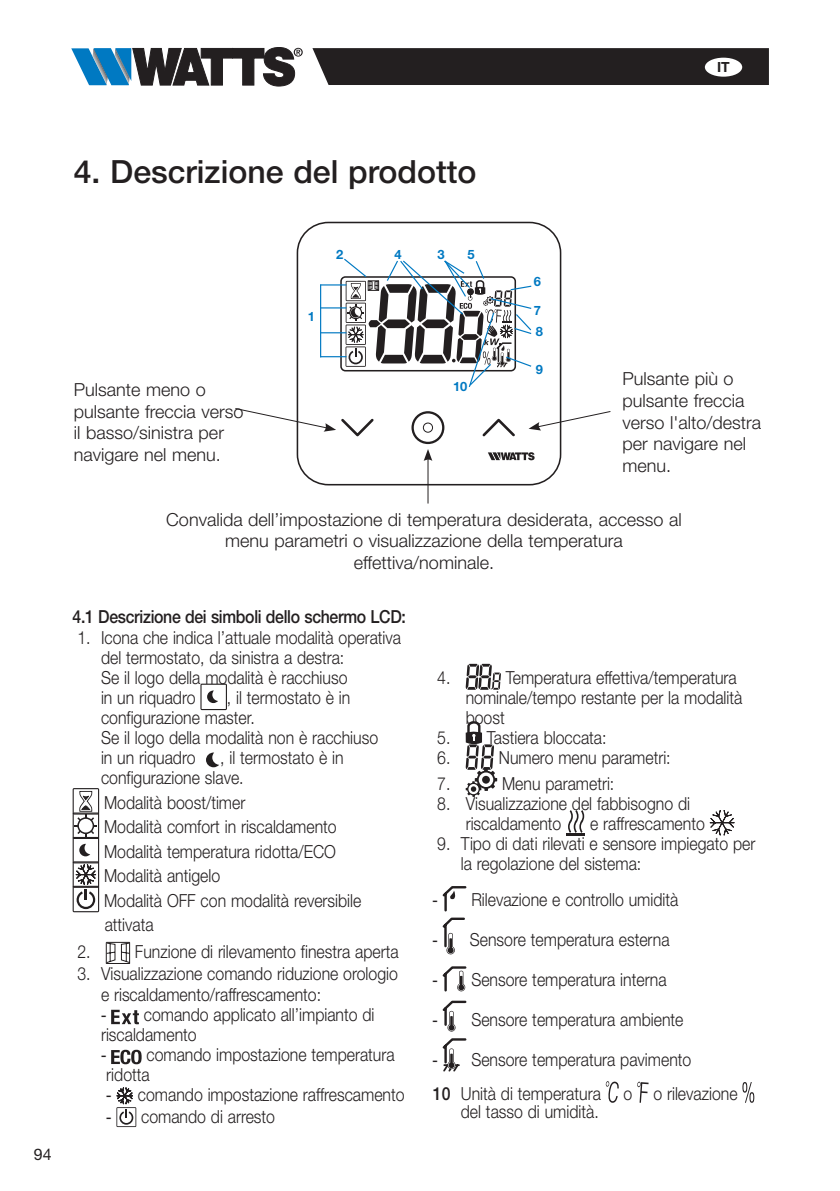
<style>
.page{position:relative;width:840px;height:1191px;background:#fff}
.page>*{position:absolute;margin:0;border:0;box-sizing:border-box;transform-origin:0 0}
.Subhead_1_IT{font:500 32px "Helvetica Neue LT Std";color:#231f20}
.body_8_on_9_5_IT{font:300 18px/20px "Helvetica Neue LT Std";color:#231f20;scale:.88 1}
.body_8_on_9_5_IT-2{font:300 18px/21.6px "Helvetica Neue LT Std";color:#231f20}
.Subhead_1_IT-2{font:500 18px "Helvetica Neue LT Std";letter-spacing:-.02em;color:#231f20;scale:.88 1}
.t1{font:16px "Helvetica Neue LT Std";color:#231f20}
.t2{font:700 14px "Helvetica Neue LT Std";color:#231f20}
.body_8_on_9_5_FR{font:700 12.8px "Helvetica Neue LT Std";color:#0079c2}
.s1{font-family:"Arial Unicode MS";font-weight:400}
.s2{font-weight:500}
</style>
<div class="page">
<svg style="left:71px;top:47px;width:231px;height:39px"></svg>
<div style="left:312px;top:48px;width:456px;height:37px;background:#231f20"></div>
<div style="left:704px;top:58px;width:37px;height:19px;background:#fff;border-radius:50%"></div>
<svg style="left:200px;top:683px;width:27px;height:27px"></svg>
<svg style="left:206px;top:752px;width:13px;height:16px"></svg>
<svg style="left:73px;top:788px;width:26px;height:124px"></svg>
<svg style="left:106px;top:942px;width:24px;height:22px"></svg>
<svg style="left:111px;top:1009px;width:28px;height:15px"></svg>
<svg style="left:111px;top:1049px;width:30px;height:15px"></svg>
<svg style="left:116px;top:1087px;width:20px;height:40px"></svg>
<svg style="left:465px;top:664px;width:35px;height:26px"></svg>
<svg style="left:465px;top:721px;width:32px;height:76px"></svg>
<svg style="left:566px;top:810px;width:19px;height:25px"></svg>
<svg style="left:709px;top:810px;width:25px;height:26px"></svg>
<svg style="left:442px;top:886px;width:25px;height:68px"></svg>
<svg style="left:442px;top:966px;width:25px;height:26px"></svg>
<svg style="left:442px;top:1000px;width:25px;height:31px"></svg>
<svg style="left:442px;top:1038px;width:25px;height:34px"></svg>
<svg style="left:605px;top:1081px;width:13px;height:22px"></svg>
<svg style="left:637px;top:1081px;width:11px;height:21px"></svg>
<svg style="left:742px;top:1082px;width:11px;height:20px"></svg>
<div style="left:296px;top:222px;width:265px;height:263px;border:2px solid #231f20;border-radius:31px"></div>
<svg style="left:482px;top:418px;width:33px;height:19px"></svg>
<svg style="left:488px;top:452px;width:46px;height:8px"></svg>
<div style="left:411px;top:411px;width:33px;height:33px;border:2px solid #231f20;border-radius:50%"></div>
<div style="left:423px;top:423px;width:9px;height:9px;border:1px solid #231f20;border-radius:50%"></div>
<svg style="left:320px;top:258px;width:212px;height:129px"></svg>
<hr style="left:320px;top:284px;width:1px;height:73px;background:#0079c2">
<hr style="left:427px;top:458px;width:1px;height:45px;background:#231f20">
<svg style="left:423px;top:449px;width:9px;height:12px"></svg>
<svg style="left:528px;top:411px;width:82px;height:19px"></svg>
<svg style="left:235px;top:408px;width:139px;height:31px"></svg>
<p class="t2" style="left:716px;top:59px;width:14px">IT</p>
<p class="Subhead_1_IT" style="left:74px;top:152px;width:404px">4. Descrizione del prodotto</p>
<p class="t1" style="left:34px;top:1145px;width:19px">94</p>
<p class="body_8_on_9_5_IT-2" style="left:74px;top:378px;width:133px">Pulsante meno o</p>
<p class="body_8_on_9_5_IT-2" style="left:74px;top:400px;width:171px">pulsante freccia verso il basso/sinistra per navigare nel menu.</p>
<p class="body_8_on_9_5_FR" style="left:307px;top:308px;width:9px">1</p>
<p class="body_8_on_9_5_FR" style="left:336px;top:246px;width:9px">2</p>
<p class="body_8_on_9_5_FR" style="left:437px;top:246px;width:9px">3</p>
<p class="body_8_on_9_5_FR" style="left:467px;top:246px;width:9px">5</p>
<p class="body_8_on_9_5_FR" style="left:394px;top:246px;width:9px">4</p>
<p class="body_8_on_9_5_FR" style="left:452px;top:378px;width:16px">10</p>
<p class="body_8_on_9_5_FR" style="left:533px;top:273px;width:9px">6</p>
<p class="body_8_on_9_5_FR" style="left:533px;top:302px;width:9px">7</p>
<p class="body_8_on_9_5_FR" style="left:535px;top:324px;width:9px">8</p>
<p class="body_8_on_9_5_FR" style="left:535px;top:361px;width:9px">9</p>
<p class="body_8_on_9_5_IT-2" style="left:622px;top:368px;width:140px">Pulsante più o pulsante freccia verso l'alto/destra per navigare nel menu.</p>
<p class="body_8_on_9_5_IT-2" style="left:166px;top:508px;width:516px;text-align:center">Convalida dell’impostazione di temperatura desiderata, accesso al menu parametri o visualizzazione della temperatura</p>
<p class="body_8_on_9_5_IT-2" style="left:353px;top:551px;width:142px">effettiva/nominale.</p>
<p class="Subhead_1_IT-2" style="left:73px;top:605px;width:380px">4.1 Descrizione dei simboli dello schermo LCD:</p>
<p class="body_8_on_9_5_IT" style="left:101px;top:627px;width:342px;text-indent:-24px">1. Icona che indica l’attuale modalità operativa del termostato, da sinistra a destra:<br>Se il logo della modalità è racchiuso<br>in un riquadro</p>
<p class="body_8_on_9_5_IT" style="left:101px;top:687px;width:316px;text-indent:126px">, il termostato è in configurazione master.<br>Se il logo della modalità non è racchiuso in un riquadro</p>
<p class="body_8_on_9_5_IT" style="left:101px;top:747px;width:277px;text-indent:119px">, il termostato è in configurazione slave.</p>
<p class="body_8_on_9_5_IT" style="left:104px;top:792px;width:162px">Modalità boost/timer</p>
<p class="body_8_on_9_5_IT" style="left:104px;top:816px;width:266px">Modalità comfort in riscaldamento</p>
<p class="body_8_on_9_5_IT" style="left:104px;top:841px;width:265px">Modalità temperatura ridotta/ECO</p>
<p class="body_8_on_9_5_IT" style="left:104px;top:865px;width:133px">Modalità antigelo</p>
<p class="body_8_on_9_5_IT" style="left:104px;top:889px;width:294px">Modalità OFF con modalità reversibile</p>
<p class="body_8_on_9_5_IT" style="left:105px;top:913px;width:57px">attivata</p>
<p class="body_8_on_9_5_IT" style="left:77px;top:941px;width:17px">2.</p>
<p class="body_8_on_9_5_IT" style="left:135px;top:941px;width:301px">Funzione di rilevamento finestra aperta</p>
<p class="body_8_on_9_5_IT" style="left:101px;top:962px;width:339px;line-height:21.6px;text-indent:-24px">3. Visualizzazione comando riduzione orologio e riscaldamento/raffrescamento:</p>
<p class="body_8_on_9_5_IT" style="left:101px;top:1004px;width:312px"><span class="s1">-</span> comando applicato all’impianto di riscaldamento</p>
<p class="body_8_on_9_5_IT" style="left:101px;top:1044px;width:335px"><span class="s1">-</span> comando impostazione temperatura ridotta</p>
<p class="body_8_on_9_5_IT" style="left:106px;top:1084px;width:340px"><span class="s1">-</span> comando impostazione raffrescamento</p>
<p class="body_8_on_9_5_IT" style="left:106px;top:1106px;width:193px"><span class="s1">-</span> comando di arresto</p>
<p class="body_8_on_9_5_IT" style="left:437px;top:667px;width:17px">4.</p>
<p class="body_8_on_9_5_IT" style="left:465px;top:667px;width:316px;text-indent:40px">Temperatura effettiva/temperatura nominale/tempo restante per la modalità boost</p>
<p class="body_8_on_9_5_IT" style="left:437px;top:727px;width:194px">5. Tastiera bloccata:</p>
<p class="body_8_on_9_5_IT" style="left:437px;top:747px;width:17px">6.</p>
<p class="body_8_on_9_5_IT" style="left:498px;top:747px;width:197px">Numero menu parametri:</p>
<p class="body_8_on_9_5_IT" style="left:437px;top:773px;width:17px">7.</p>
<p class="body_8_on_9_5_IT" style="left:501px;top:773px;width:129px">Menu parametri:</p>
<p class="body_8_on_9_5_IT" style="left:465px;top:793px;width:256px;text-indent:-28px">8. Visualizzazione del fabbisogno di riscaldamento</p>
<p class="body_8_on_9_5_IT" style="left:589px;top:813px;width:132px">e raffrescamento</p>
<p class="body_8_on_9_5_IT" style="left:460px;top:833px;width:336px;text-indent:-24px">9. Tipo di dati rilevati e sensore impiegato per la regolazione del sistema:</p>
<p class="body_8_on_9_5_IT" style="left:432px;top:889px;width:281px"><span class="s1">-</span> Rilevazione e controllo umidità</p>
<p class="body_8_on_9_5_IT" style="left:432px;top:929px;width:271px"><span class="s1">-</span> Sensore temperatura esterna</p>
<p class="body_8_on_9_5_IT" style="left:432px;top:969px;width:267px"><span class="s1">-</span> Sensore temperatura interna</p>
<p class="body_8_on_9_5_IT" style="left:432px;top:1009px;width:286px"><span class="s1">-</span> Sensore temperatura ambiente</p>
<p class="body_8_on_9_5_IT" style="left:432px;top:1049px;width:295px"><span class="s1">-</span> Sensore temperatura pavimento</p>
<p class="body_8_on_9_5_IT" style="left:432px;top:1083px;width:192px"><span class="s2">10</span> Unità di temperatura</p>
<p class="body_8_on_9_5_IT" style="left:623px;top:1083px;width:131px">o o rilevazione</p>
<p class="body_8_on_9_5_IT" style="left:460px;top:1101px;width:158px">del tasso di umidità.</p>
</div>
